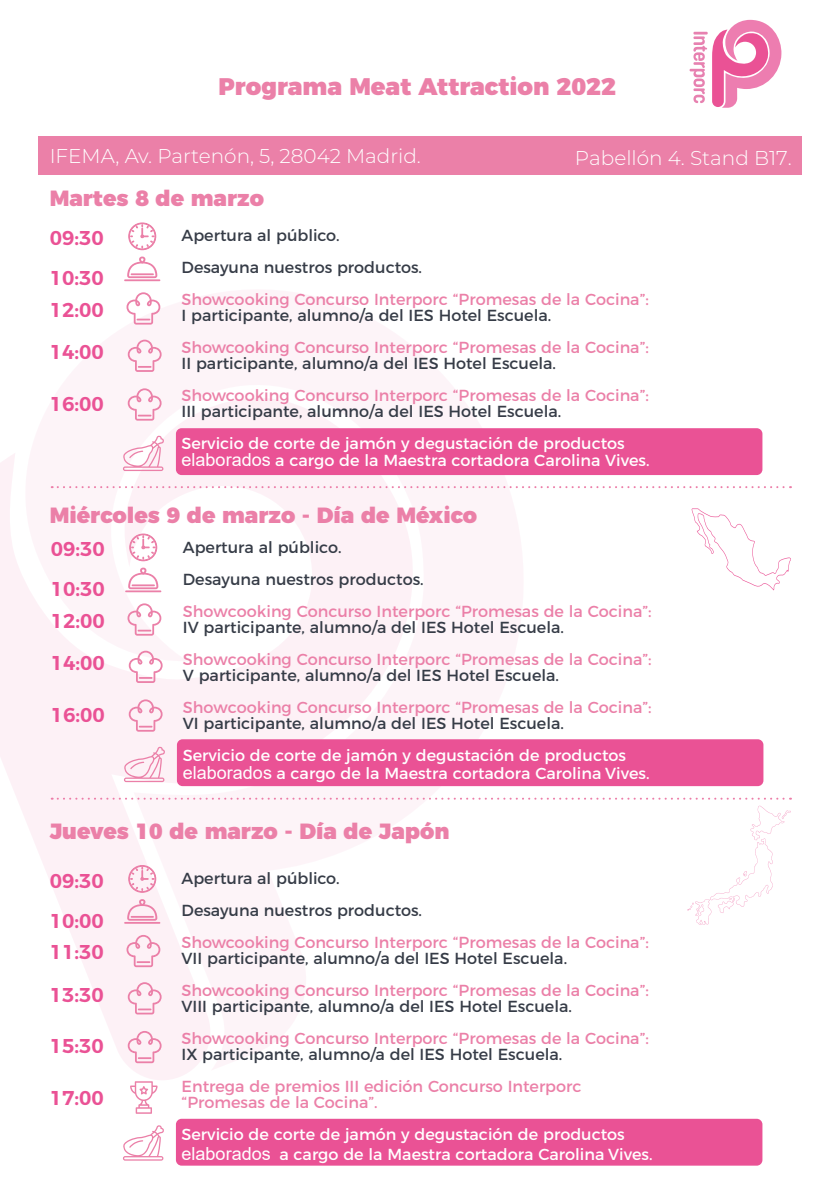
<style>
.page{position:relative;width:840px;height:1191px;background:#fff}
.page>*{position:absolute;margin:0;border:0;box-sizing:border-box;transform-origin:0 0}
.t1{font:900 24px "Montserrat";color:#eb80a8}
.t2{font:900 22px "Montserrat";color:#eb80a8}
.t3{font:600 20px/40px "Montserrat";color:#ea5295}
.t4{font:300 20px "Montserrat";color:#fff}
.t5{font:16px/32px "Montserrat";color:#363c47}
.t6{font:16px/16px "Montserrat";color:#eb80a8}
.t7{font:16px/17px "Montserrat";color:#fff}
.s1{font-family:"Arial";font-size:18px}
</style>
<div class="page">
<svg style="left:55px;top:250px;width:504px;height:553px"></svg>
<svg style="left:0;top:396px;width:422px;height:690px;fill:#fdf4f8"></svg>
<div style="left:38px;top:136px;width:763px;height:39px;background:#eb80a8"></div>
<div style="left:176px;top:428px;width:586px;height:47px;background:#ea5295;border-radius:6px"></div>
<svg style="left:128px;top:222px;width:28px;height:28px"></svg>
<svg style="left:126px;top:292px;width:34px;height:32px"></svg>
<svg style="left:128px;top:340px;width:33px;height:32px"></svg>
<svg style="left:127px;top:256px;width:30px;height:22px"></svg>
<hr style="left:130px;top:273px;width:24px;height:2px;background:#eb80a8">
<hr style="left:124px;top:279px;width:36px;height:2px;background:#eb80a8">
<svg style="left:52px;top:486px;width:738px;height:2px"></svg>
<svg style="left:52px;top:797px;width:738px;height:2px"></svg>
<svg style="left:689px;top:20px;width:92px;height:88px"></svg>
<svg style="left:128px;top:388px;width:33px;height:32px"></svg>
<svg style="left:687px;top:805px;width:103px;height:120px"></svg>
<svg style="left:691px;top:508px;width:99px;height:82px"></svg>
<svg style="left:123px;top:435px;width:41px;height:36px"></svg>
<div style="left:177px;top:739px;width:586px;height:47px;background:#ea5295;border-radius:6px"></div>
<svg style="left:129px;top:533px;width:28px;height:28px"></svg>
<svg style="left:127px;top:603px;width:34px;height:32px"></svg>
<svg style="left:129px;top:650px;width:33px;height:33px"></svg>
<svg style="left:128px;top:567px;width:30px;height:22px"></svg>
<hr style="left:131px;top:584px;width:24px;height:2px;background:#eb80a8">
<hr style="left:125px;top:590px;width:36px;height:2px;background:#eb80a8">
<svg style="left:129px;top:699px;width:33px;height:32px"></svg>
<svg style="left:124px;top:746px;width:41px;height:36px"></svg>
<div style="left:176px;top:1118px;width:586px;height:47px;background:#ea5295;border-radius:6px"></div>
<svg style="left:128px;top:865px;width:28px;height:27px"></svg>
<svg style="left:126px;top:935px;width:34px;height:32px"></svg>
<svg style="left:128px;top:982px;width:33px;height:32px"></svg>
<svg style="left:127px;top:899px;width:30px;height:21px"></svg>
<hr style="left:124px;top:922px;width:36px;height:1px;background:#eb80a8">
<svg style="left:128px;top:1031px;width:33px;height:32px"></svg>
<svg style="left:123px;top:1125px;width:41px;height:35px"></svg>
<svg style="left:130px;top:1081px;width:27px;height:32px"></svg>
<h1 class="t1" style="left:218px;top:67px;width:399px">Programa Meat Attraction 2022</h1>
<p class="t4" style="left:50px;top:142px;width:372px">IFEMA, Av. Partenón, 5, 28042 Madrid.</p>
<p class="t4" style="left:574px;top:144px;width:218px">Pabellón 4. Stand B17.</p>
<h2 class="t2" style="left:50px;top:180px;width:216px">Martes 8 de marzo</h2>
<p class="t3" style="left:50px;top:216px;width:56px">09:30<br>10:30</p>
<p class="t3" style="left:50px;top:286px;width:56px;line-height:42.6px">12:00<br>14:00</p>
<p class="t3" style="left:50px;top:382px;width:56px">16:00</p>
<p class="t5" style="left:181px;top:218px;width:242px">Apertura al público.<br>Desayuna nuestros productos.</p>
<p class="t6" style="left:181px;top:290px;width:468px">Showcooking Concurso Interporc “Promesas de la Cocina”:</p>
<p class="t5" style="left:181px;top:298px;width:371px">I participante, alumno/a del IES Hotel Escuela.</p>
<p class="t6" style="left:181px;top:338px;width:468px">Showcooking Concurso Interporc “Promesas de la Cocina”:</p>
<p class="t5" style="left:181px;top:346px;width:376px">II participante, alumno/a del IES Hotel Escuela.</p>
<p class="t6" style="left:181px;top:386px;width:468px">Showcooking Concurso Interporc “Promesas de la Cocina”:</p>
<p class="t5" style="left:181px;top:394px;width:381px">III participante, alumno/a del IES Hotel Escuela.</p>
<p class="t7" style="left:181px;top:434px;width:469px">Servicio de corte de jamón y degustación de productos <span class="s1">elaborados</span> a cargo de la Maestra cortadora Carolina Vives.</p>
<h2 class="t2" style="left:50px;top:496px;width:429px">Miércoles 9 de marzo - Día de México</h2>
<p class="t3" style="left:51px;top:527px;width:56px">09:30<br>10:30</p>
<p class="t3" style="left:51px;top:597px;width:56px;line-height:42.6px">12:00<br>14:00</p>
<p class="t3" style="left:51px;top:693px;width:56px">16:00</p>
<p class="t5" style="left:183px;top:529px;width:242px">Apertura al público.<br>Desayuna nuestros productos.</p>
<p class="t6" style="left:183px;top:601px;width:470px">Showcooking Concurso Interporc “Promesas de la Cocina”:</p>
<p class="t5" style="left:183px;top:609px;width:382px">IV participante, alumno/a del IES Hotel Escuela.</p>
<p class="t6" style="left:183px;top:649px;width:470px">Showcooking Concurso Interporc “Promesas de la Cocina”:</p>
<p class="t5" style="left:183px;top:657px;width:377px">V participante, alumno/a del IES Hotel Escuela.</p>
<p class="t6" style="left:183px;top:697px;width:470px">Showcooking Concurso Interporc “Promesas de la Cocina”:</p>
<p class="t5" style="left:183px;top:705px;width:382px">VI participante, alumno/a del IES Hotel Escuela.</p>
<p class="t7" style="left:183px;top:744px;width:468px;line-height:18.2px">Servicio de corte de jamón y degustación de productos <span class="s1">elaborados</span> a cargo de la Maestra cortadora Carolina Vives.</p>
<h2 class="t2" style="left:50px;top:812px;width:401px">Jueves 10 de marzo - Día de Japón</h2>
<p class="t3" style="left:50px;top:859px;width:56px">09:30<br>10:00</p>
<p class="t3" style="left:50px;top:929px;width:56px;line-height:42.6px">11:30<br>13:30</p>
<p class="t3" style="left:50px;top:1024px;width:56px">15:30</p>
<p class="t3" style="left:50px;top:1075px;width:56px">17:00</p>
<p class="t5" style="left:181px;top:861px;width:242px">Apertura al público.<br>Desayuna nuestros productos.</p>
<p class="t6" style="left:181px;top:933px;width:468px">Showcooking Concurso Interporc “Promesas de la Cocina”:</p>
<p class="t5" style="left:181px;top:941px;width:387px">VII participante, alumno/a del IES Hotel Escuela.</p>
<p class="t6" style="left:181px;top:981px;width:468px">Showcooking Concurso Interporc “Promesas de la Cocina”:</p>
<p class="t5" style="left:181px;top:989px;width:391px">VIII participante, alumno/a del IES Hotel Escuela.</p>
<p class="t6" style="left:181px;top:1029px;width:468px">Showcooking Concurso Interporc “Promesas de la Cocina”:</p>
<p class="t5" style="left:181px;top:1037px;width:382px">IX participante, alumno/a del IES Hotel Escuela.</p>
<p class="t6" style="left:181px;top:1077px;width:401px">Entrega de premios III edición Concurso Interporc “Promesas de la Cocina”.</p>
<p class="t7" style="left:181px;top:1123px;width:472px;line-height:20px">Servicio de corte de jamón y degustación de productos <span class="s1">elaborados</span> a cargo de la Maestra cortadora Carolina Vives.</p>
</div>
